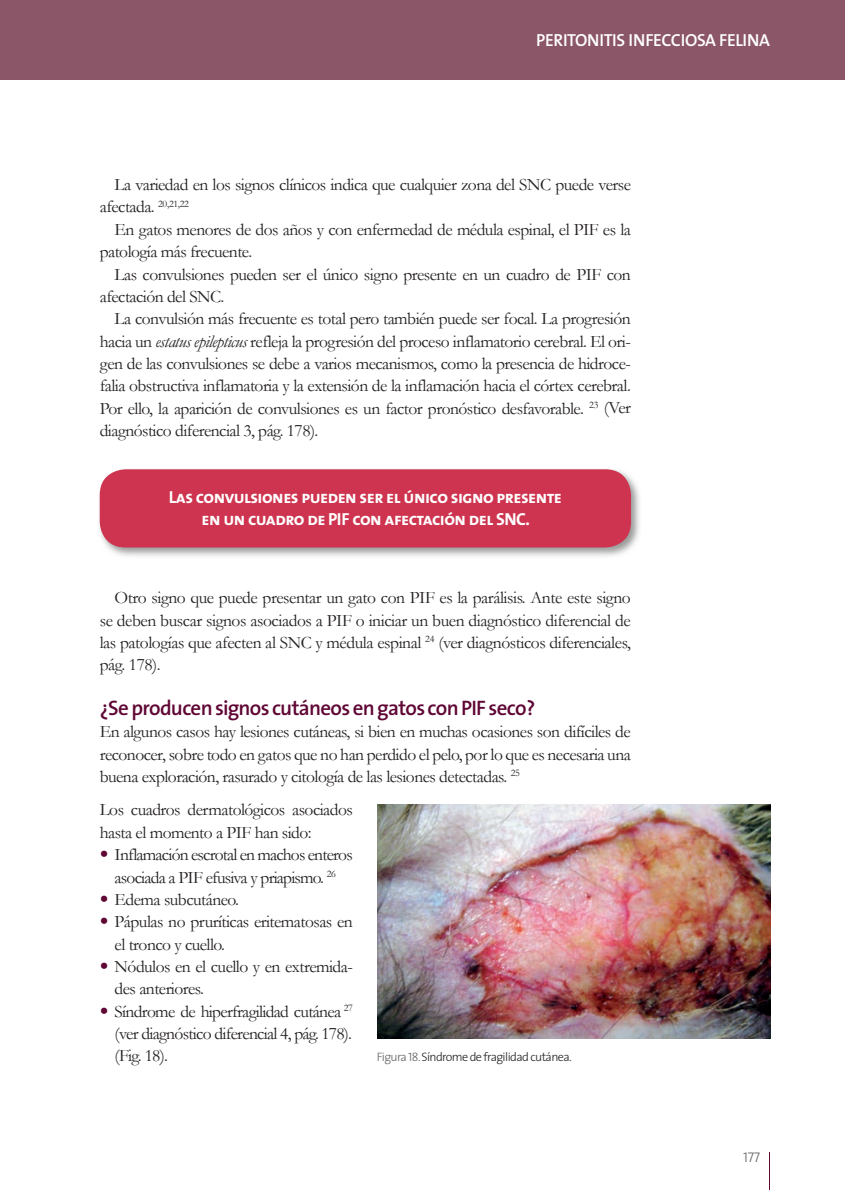
<style>
.page{position:relative;width:845px;height:1190px;background:#fff}
.page>*{position:absolute;margin:0;border:0;box-sizing:border-box;transform-origin:0 0}
.t1{font:600 21px "Plccbk The Sans";letter-spacing:-.035em;color:#5f0634}
.t2{font:17.5px/22.4px "Jxvmql Garamond";letter-spacing:-.03em;color:#231f20}
.t3{font:17.5px/22.4px "Pknrqh The Sans Bold Caps";letter-spacing:-.03em;color:#fff;text-align:center}
.t4{font:600 17.5px "Plccbk The Sans";letter-spacing:-.02em;color:#fff}
.t5{font:14px "Nqbxlh The Sans Light Caps";color:#636366}
.t6{font:300 12.25px "Gctlcy The Sans";letter-spacing:-.05em;color:#231f20}
.s1{font-family:"Fyhypr Garamond";font-style:italic}
.s2{font-family:"Xbpxds Helvetica Neue";font-weight:300;color:#5f0634}
.s3{color:#636366}
.s4{font-family:"Nqbxlh The Sans Light Caps";font-weight:400;color:#636366}
</style>
<div class="page">
<div style="left:0;top:0;width:844px;height:80px;background:#8c5669"></div>
<hr style="left:768px;top:1151px;width:1px;height:38px;background:#5f0634">
<img style="left:99px;top:477px;width:541px;height:79px">
<div style="left:100px;top:469px;width:530px;height:78px;background:#ce344f"></div>
<img style="left:377px;top:804px;width:392px;height:234px">
<p class="t4" style="left:536px;top:26px;width:235px">PERITONITIS INFECCIOSA FELINA</p>
<p class="t2" style="left:100px;top:173px;width:532px;text-indent:15px">La variedad en los signos clínicos indica que cualquier zona del SNC puede verse afectada. <sup>20,21,22</sup></p>
<p class="t2" style="left:100px;top:218px;width:532px;text-indent:15px">En gatos menores de dos años y con enfermedad de médula espinal, el PIF es la patología más frecuente.</p>
<p class="t2" style="left:100px;top:262px;width:532px;text-indent:15px">Las convulsiones pueden ser el único signo presente en un cuadro de PIF con afectación del SNC.</p>
<p class="t2" style="left:100px;top:307px;width:532px;text-align:justify;text-indent:15px">La convulsión más frecuente es total pero también puede ser focal. La progresión hacia un <span class="s1">estatus epilepticus</span> refleja la progresión del proceso inflamatorio cerebral. El ori&shy;gen de las convulsiones se debe a varios mecanismos, como la presencia de hidroce&shy;falia obstructiva inflamatoria y la extensión de la inflamación hacia el córtex cerebral.<br>Por ello, la aparición de convulsiones es un factor pronóstico desfavorable. <sup>23</sup> (Ver diagnóstico diferencial 3, pág. 178).</p>
<p class="t3" style="left:169px;top:485px;width:394px">Las convulsiones pueden ser el único signo presente en un cuadro de PIF con afectación del SNC.</p>
<p class="t2" style="left:100px;top:586px;width:532px;text-align:justify;text-indent:15px">Otro signo que puede presentar un gato con PIF es la parálisis. Ante este signo se deben buscar signos asociados a PIF o iniciar un buen diagnóstico diferencial de las patologías que afecten al SNC y médula espinal <sup>24</sup> (ver diagnósticos diferenciales, pág. 178).</p>
<p class="t1" style="left:100px;top:690px;width:437px">¿Se producen signos cutáneos en gatos con PIF seco?</p>
<p class="t2" style="left:100px;top:720px;width:532px;text-align:justify">En algunos casos hay lesiones cutáneas, si bien en muchas ocasiones son difíciles de reconocer, sobre todo en gatos que no han perdido el pelo, por lo que es necesaria una buena exploración, rasurado y citología de las lesiones detectadas. <sup>25</sup></p>
<p class="t2" style="left:100px;top:798px;width:254px">Los cuadros dermatológicos asociados hasta el momento a PIF han sido:</p>
<p class="t2" style="left:100px;top:843px;width:254px;text-align:center"><span class="s2">•</span> Inflamación escrotal en machos enteros asociada a PIF efusiva y priapismo. <sup>26</sup></p>
<p class="t2" style="left:100px;top:888px;width:141px"><span class="s2">•</span> Edema subcutáneo.</p>
<p class="t2" style="left:115px;top:910px;width:240px;text-indent:-15px"><span class="s2">•</span> Pápulas no pruríticas eritematosas en el tronco y cuello.</p>
<p class="t2" style="left:115px;top:954px;width:240px;text-indent:-15px"><span class="s2">•</span> Nódulos en el cuello y en extremida&shy;des anteriores.</p>
<p class="t2" style="left:115px;top:999px;width:240px;text-align:justify;text-indent:-15px"><span class="s2">•</span> Síndrome de hiperfragilidad cutánea <sup>27 </sup>(ver diagnóstico diferencial 4, pág. 178). (Fig. 18).</p>
<p class="t6" style="left:377px;top:1046px;width:196px"><span class="s3">Figura</span> <span class="s4">18</span><span class="s3">.</span> Síndrome de fragilidad cutánea.</p>
<p class="t5" style="left:742px;top:1145px;width:18px">177</p>
</div>
